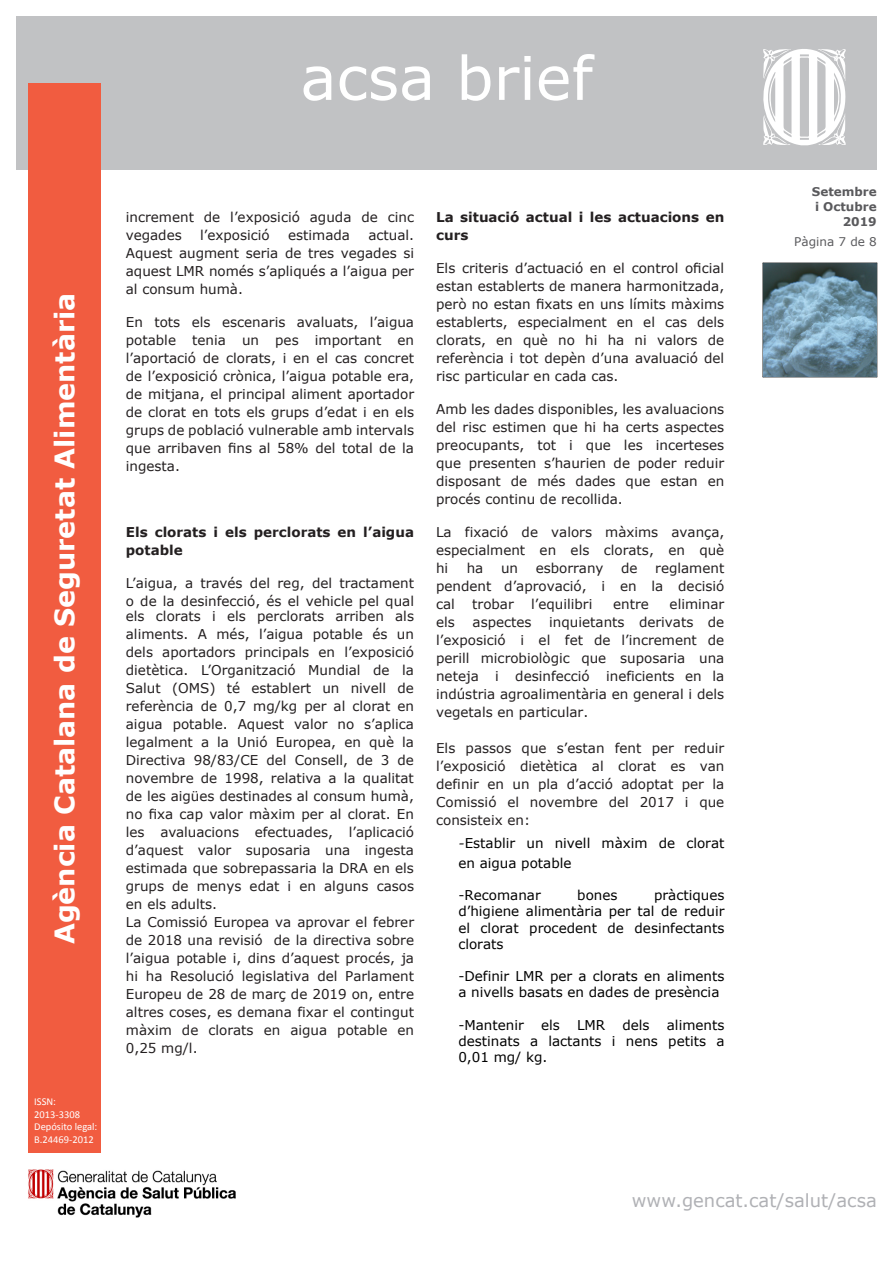
<style>
.page{position:relative;width:893px;height:1263px;background:#fff}
.page>*{position:absolute;margin:0;border:0;box-sizing:border-box;transform-origin:0 0}
.t1{font:60px "Verdana";color:#fff}
.t2{font:700 27px "Verdana";color:#fff}
.t3{font:18px "Verdana";color:#b0b1b5}
.Cuerpo_texto{font:13.5px/18px "Verdana";color:#231f20;text-align:justify}
.t4{font:13.5px/16.2px "Verdana";color:#000}
.Subtítulos{font:700 13.5px/18px "Verdana";color:#231f20}
.Títulos{font:700 12px "Verdana";color:#5a5a5d}
.Títulos-2{font:12px "Verdana";color:#5a5a5d}
.t5{font:10.5px/12.6px "Calibri";color:#fff}
.s1{font-family:"Minion Pro";font-size:18px}
</style>
<div class="page">
<div style="left:16px;top:17px;width:861px;height:153px;background:#c1c2c4"></div>
<div style="left:29px;top:84px;width:72px;height:1069px;background:#f15c40"></div>
<svg style="left:763px;top:49px;width:83px;height:96px"></svg>
<img style="left:28px;top:1169px;width:208px;height:49px">
<svg style="left:762px;top:262px;width:115px;height:116px"></svg>
<img style="left:763px;top:263px;width:114px;height:114px">
<h1 class="t1" style="left:300px;top:40px;width:294px">acsa brief</h1>
<h2 class="t2" style="left:47px;top:944px;width:653px;rotate:-90deg">Agència Catalana de Seguretat Alimentària</h2>
<p class="t5" style="left:34px;top:1095px;width:65px">ISSN:<br>2013-3308<br>Depósito legal:<br>B.24469-2012</p>
<p class="Cuerpo_texto" style="left:126px;top:208px;width:290px">increment de l’exposició aguda de cinc vegades</p>
<p class="Cuerpo_texto" style="left:200px;top:226px;width:71px">l’exposició</p>
<p class="Cuerpo_texto" style="left:288px;top:226px;width:63px">estimada</p>
<p class="Cuerpo_texto" style="left:126px;top:226px;width:290px;text-indent:242px">actual.<br>Aquest augment seria de tres vegades si aquest LMR només s’apliqués a l’aigua per al consum humà.</p>
<p class="Cuerpo_texto" style="left:126px;top:313px;width:290px">En tots els escenaris avaluats, l’aigua potable tenia un pes important en l’aportació de clorats, i en el cas concret de l’exposició crònica, l’aigua potable era, de mitjana, el principal aliment aportador de clorat en tots els grups d’edat i en els grups de població vulnerable amb intervals que arribaven fins al 58% del total de la ingesta.</p>
<p class="Subtítulos" style="left:126px;top:523px;width:290px">Els clorats i els perclorats en l’aigua potable</p>
<p class="Cuerpo_texto" style="left:126px;top:574px;width:290px">L’aigua, a través del reg, del tractament o de la desinfecció, és el vehicle pel qual</p>
<p class="Cuerpo_texto" style="left:126px;top:607px;width:290px;text-align:left">els clorats i els perclorats arriben als aliments. A més, l’aigua potable és un dels aportadors principals en l’exposició dietètica. L’Organització Mundial de la Salut (OMS) té establert un nivell de referència de 0,7 mg/kg per al clorat en aigua potable. Aquest valor no s’aplica legalment a la Unió Europea, en què la Directiva 98/83/CE del Consell, de 3 de novembre de 1998, relativa a la qualitat de les aigües destinades al consum humà, no fixa cap valor màxim per al clorat. En les avaluacions efectuades, l’aplicació d’aquest valor suposaria una ingesta estimada que sobrepassaria la DRA en els grups de menys edat i en alguns casos en els adults.<br>La Comissió Europea va aprovar el febrer de 2018 una revisió de la directiva sobre l’aigua potable i, dins d’aquest procés, ja hi ha Resolució legislativa del Parlament Europeu de 28 de març de 2019 on, entre altres coses, es demana fixar el contingut màxim de clorats en aigua potable en 0,25 mg/l.</p>
<p class="Subtítulos" style="left:436px;top:208px;width:290px">La situació actual i les actuacions en curs</p>
<p class="Cuerpo_texto" style="left:436px;top:259px;width:290px">Els criteris d’actuació en el control oficial estan establerts de manera harmonitzada, però no estan fixats en uns límits màxims establerts, especialment en el cas dels clorats, en què no hi ha ni valors de referència i tot depèn d’una avaluació del risc particular en cada cas.</p>
<p class="Cuerpo_texto" style="left:436px;top:400px;width:290px">Amb les dades disponibles, les avaluacions del risc estimen que hi ha certs aspectes preocupants, tot i que les incerteses que presenten s’haurien de poder reduir disposant de més dades que estan en procés continu de recollida.</p>
<p class="Cuerpo_texto" style="left:436px;top:523px;width:290px">La fixació de valors màxims avança, especialment en els clorats, en què hi</p>
<p class="Cuerpo_texto" style="left:436px;top:559px;width:290px;text-indent:219px">reglament pendent d’aprovació, i en la decisió cal</p>
<p class="Cuerpo_texto" style="left:467px;top:559px;width:18px">ha</p>
<p class="Cuerpo_texto" style="left:501px;top:559px;width:19px">un</p>
<p class="Cuerpo_texto" style="left:536px;top:559px;width:69px">esborrany</p>
<p class="Cuerpo_texto" style="left:621px;top:559px;width:18px">de</p>
<p class="Cuerpo_texto" style="left:472px;top:595px;width:43px">trobar</p>
<p class="Cuerpo_texto" style="left:531px;top:595px;width:63px">l’equilibri</p>
<p class="Cuerpo_texto" style="left:613px;top:595px;width:37px">entre</p>
<p class="Cuerpo_texto" style="left:670px;top:595px;width:56px">eliminar</p>
<p class="Cuerpo_texto" style="left:436px;top:613px;width:290px;text-indent:113px">inquietants derivats de l’exposició i el fet de l’increment de perill microbiològic que suposaria una neteja i desinfecció ineficients en la indústria agroalimentària en general i dels vegetals en particular.</p>
<p class="Cuerpo_texto" style="left:436px;top:739px;width:290px">Els passos que s’estan fent per reduir l’exposició dietètica al clorat es van definir en un pla d’acció adoptat per la Comissió el novembre del 2017 i que consisteix en:</p>
<p class="Cuerpo_texto" style="left:436px;top:613px;width:20px">els</p>
<p class="Cuerpo_texto" style="left:473px;top:613px;width:61px">aspectes</p>
<p class="t4" style="left:458px;top:834px;width:268px;line-height:19.2px"><span class="s1">-</span>Establir un nivell màxim de clorat en aigua potable</p>
<p class="t4" style="left:458px;top:887px;width:84px">-Recomanar</p>
<p class="t4" style="left:577px;top:887px;width:42px">bones</p>
<p class="t4" style="left:458px;top:887px;width:268px;text-align:justify;text-indent:196px">pràctiques d’higiene alimentària per tal de reduir el clorat procedent de desinfectants clorats</p>
<p class="t4" style="left:458px;top:968px;width:268px">-Definir LMR per a clorats en aliments a nivells basats en dades de presència</p>
<p class="t4" style="left:458px;top:1016px;width:67px">-Mantenir</p>
<p class="t4" style="left:541px;top:1016px;width:20px">els</p>
<p class="t4" style="left:577px;top:1016px;width:30px">LMR</p>
<p class="t4" style="left:622px;top:1016px;width:29px">dels</p>
<p class="t4" style="left:458px;top:1016px;width:268px;text-align:justify;text-indent:209px">aliments destinats a lactants i nens petits a 0,01 mg/ kg.</p>
<p class="Títulos" style="left:812px;top:184px;width:66px">Setembre</p>
<p class="Títulos" style="left:815px;top:199px;width:63px">i Octubre</p>
<p class="Títulos" style="left:843px;top:214px;width:36px">2019</p>
<p class="Títulos-2" style="left:794px;top:234px;width:84px">Pàgina 7 de 8</p>
<h3 class="t3" style="left:632px;top:1189px;width:246px">www.gencat.cat/salut/acsa</h3>
</div>
